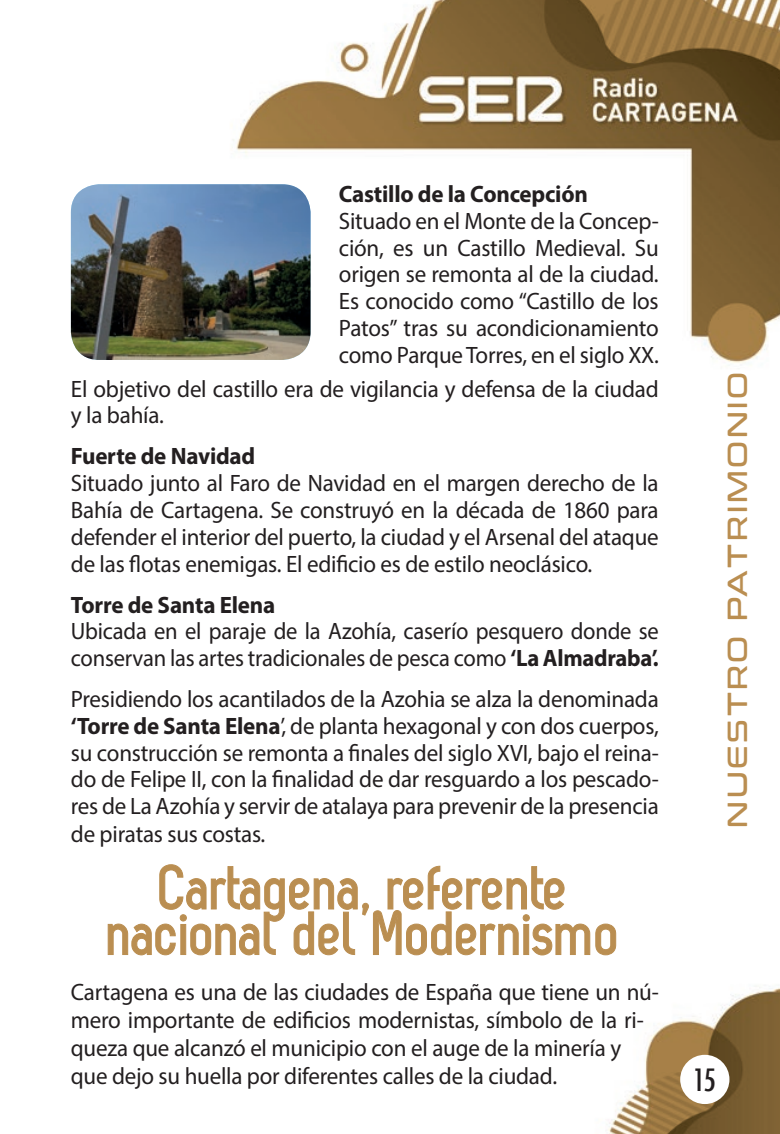
<style>
.page{position:relative;width:780px;height:1134px;background:#fff}
.page>*{position:absolute;margin:0;border:0;box-sizing:border-box;transform-origin:0 0}
.t1{font:700 62.5px/45.5px "Zag";letter-spacing:-.01em;color:#ba8e51;text-align:center}
.t2{font:500 condensed 30px "Futura";color:#231f20}
.t3{font:27.5px "Conthrax";letter-spacing:.1em;color:#ba8e51}
.t4{font:23.75px/26.8px "Myriad Pro";letter-spacing:-.01em;color:#231f20;text-align:justify}
.t5{font:23.75px/26.8px "Myriad Pro";letter-spacing:-.01em;color:#231f20;scale:.95 1}
.t6{font:700 23.75px "Myriad Pro";letter-spacing:-.01em;color:#231f20}
.s1{font-weight:700}
</style>
<div class="page">
<img style="left:70px;top:0;width:710px;height:1134px">
<div style="left:680px;top:1055px;width:49px;height:49px;background:#fff;border-radius:50%"></div>
<svg style="left:107px;top:864px;width:509px;height:92px"></svg>
<img style="left:71px;top:184px;width:239px;height:176px">
<p class="t6" style="left:339px;top:179px;width:250px">Castillo de la Concepción</p>
<p class="t4" style="left:339px;top:207px;width:321px">Situado en el Monte de la Concep&shy;ción, es un Castillo Medieval. Su origen se remonta al de la ciudad.<br>Es conocido como “Castillo de los Patos” tras su acondicionamiento como Parque Torres, en el siglo XX.</p>
<p class="t4" style="left:71px;top:375px;width:589px">El objetivo del castillo era de vigilancia y defensa de la ciudad y la bahía.</p>
<p class="t6" style="left:71px;top:441px;width:186px">Fuerte de Navidad</p>
<p class="t4" style="left:71px;top:469px;width:589px">Situado junto al Faro de Navidad en el margen derecho de la Bahía de Cartagena. Se construyó en la década de 1860 para defender el interior del puerto, la ciudad y el Arsenal del ataque de las flotas enemigas. El edificio es de estilo neoclásico.</p>
<p class="t6" style="left:71px;top:589px;width:206px">Torre de Santa Elena</p>
<p class="t5" style="left:71px;top:617px;width:620px">Ubicada en el paraje de la Azohía, caserío pesquero donde se conservan las artes tradicionales de pesca como <span class="s1">‘La Almadraba’.</span></p>
<p class="t4" style="left:71px;top:685px;width:589px">Presidiendo los acantilados de la Azohia se alza la denominada <span class="s1">‘Torre de Santa Elena</span>’, de planta hexagonal y con dos cuerpos, su construcción se remonta a finales del siglo XVI, bajo el reina&shy;do de Felipe II, con la finalidad de dar resguardo a los pescado&shy;res de La Azohía y servir de atalaya para prevenir de la presencia de piratas sus costas.</p>
<h1 class="t1" style="left:108px;top:864px;width:514px">Cartagena, referente nacional del Modernismo</h1>
<p class="t4" style="left:71px;top:978px;width:589px;line-height:28px;text-align:left">Cartagena es una de las ciudades de España que tiene un nú&shy;mero importante de edificios modernistas, símbolo de la ri&shy;queza que alcanzó el municipio con el auge de la minería y que dejo su huella por diferentes calles de la ciudad.</p>
<p class="t3" style="left:716px;top:828px;width:457px;rotate:-90deg">NUESTRO PATRIMONIO</p>
<p class="t2" style="left:693px;top:1060px;width:24px">15</p>
</div>
